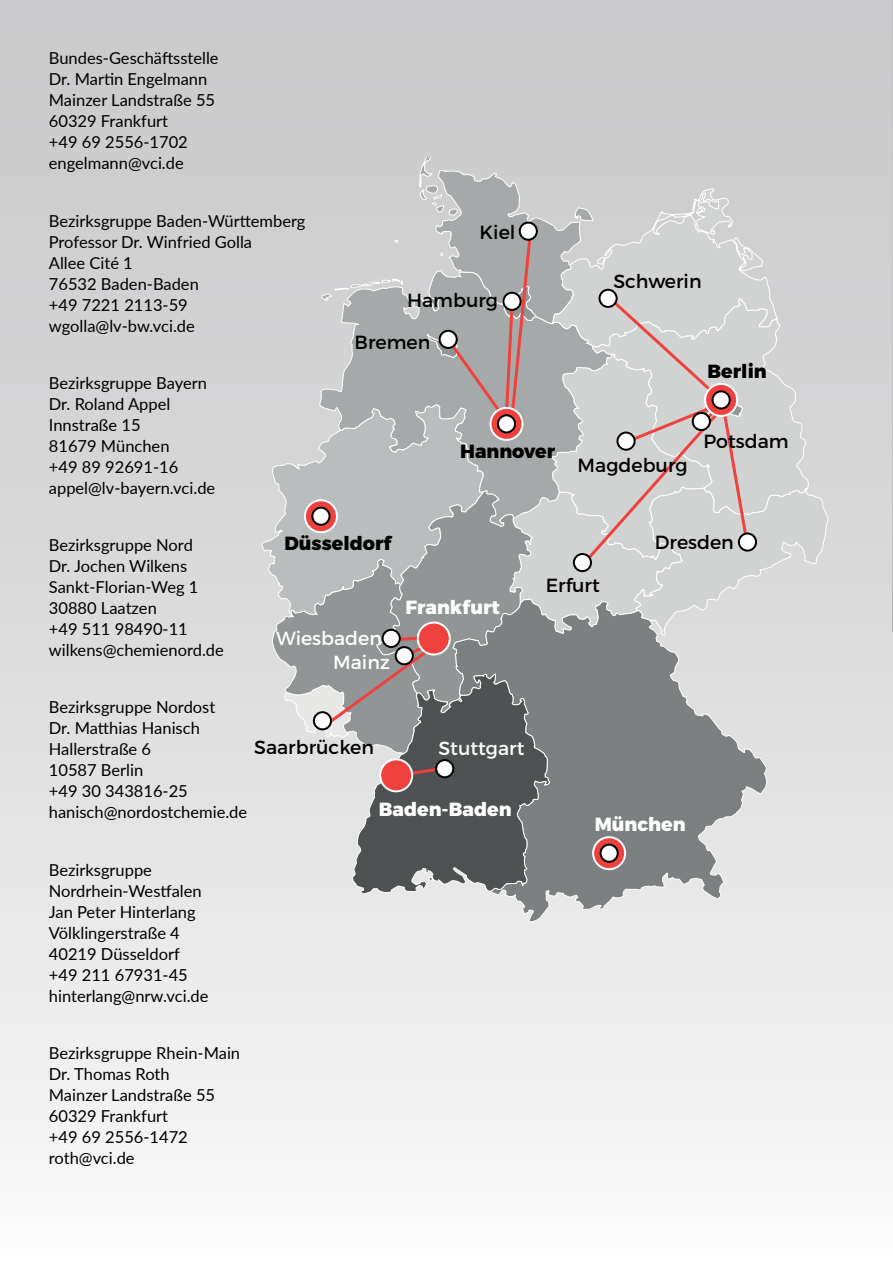
<style>
.page{position:relative;width:893px;height:1263px;background:#fff}
.page>*{position:absolute;margin:0;border:0;box-sizing:border-box;transform-origin:0 0}
.t1{font:19.05px "Trueno Rg";color:#000}
.t2{font:19.05px "Trueno Ex Bd";color:#fff}
.t3{font:19.05px "Trueno Ex Bd";color:#000}
.t4{font:19.05px/24.2px "Trueno Rg";color:#fff}
.t5{font:16.5px/21px "Lato";color:#000}
</style>
<div class="page">
<div style="left:0;top:0;width:893px;height:1263px;background:linear-gradient(to bottom,#c6c5c7,#f8f7f7)"></div>
<div style="left:261px;top:403px;width:10px;height:215px;background:#d8d8d9"></div>
<svg style="left:452px;top:895px;width:316px;height:27px;background:#dedddd"></svg>
<svg style="left:271px;top:157px;width:557px;height:738px;background:#b6b5b5"></svg>
<img style="left:892px;top:0;width:1px;height:631px">
<p class="t5" style="left:49px;top:47px;width:171px">Bundes-Geschäftsstelle<br>Dr. Martin Engelmann<br>Mainzer Landstraße 55<br>60329 Frankfurt<br>+49 69 2556-1702 engelmann@vci.de</p>
<p class="t5" style="left:49px;top:209px;width:258px">Bezirksgruppe Baden-Württemberg<br>Professor Dr. Winfried Golla<br>Allee Cité 1<br>76532 Baden-Baden<br>+49 7221 2113-59 wgolla@lv-bw.vci.de</p>
<p class="t5" style="left:49px;top:372px;width:168px">Bezirksgruppe Bayern<br>Dr. Roland Appel<br>Innstraße 15<br>81679 München<br>+49 89 92691-16 appel@lv-bayern.vci.de</p>
<p class="t1" style="left:480px;top:221px;width:37px">Kiel</p>
<p class="t1" style="left:407px;top:288px;width:92px">Hamburg</p>
<p class="t1" style="left:355px;top:331px;width:77px">Bremen</p>
<p class="t3" style="left:460px;top:439px;width:97px">Hannover</p>
<p class="t1" style="left:613px;top:269px;width:90px">Schwerin</p>
<p class="t3" style="left:708px;top:360px;width:61px">Berlin</p>
<p class="t1" style="left:578px;top:454px;width:111px">Magdeburg</p>
<p class="t1" style="left:703px;top:430px;width:87px">Potsdam</p>
<p class="t5" style="left:49px;top:534px;width:176px">Bezirksgruppe Nord<br>Dr. Jochen Wilkens<br>Sankt-Florian-Weg 1<br>30880 Laatzen<br>+49 511 98490-11 wilkens@chemienord.de</p>
<p class="t3" style="left:284px;top:531px;width:108px">Düsseldorf</p>
<p class="t4" style="left:333px;top:626px;width:58px;text-indent:-57px">Wiesbaden<br>Mainz</p>
<p class="t2" style="left:405px;top:596px;width:96px">Frankfurt</p>
<p class="t5" style="left:49px;top:696px;width:200px">Bezirksgruppe Nordost<br>Dr. Matthias Hanisch<br>Hallerstraße 6<br>10587 Berlin<br>+49 30 343816-25 hanisch@nordostchemie.de</p>
<p class="t1" style="left:254px;top:735px;width:121px">Saarbrücken</p>
<p class="t4" style="left:438px;top:736px;width:87px">Stuttgart</p>
<p class="t2" style="left:379px;top:797px;width:134px">Baden-Baden</p>
<p class="t5" style="left:49px;top:858px;width:161px">Bezirksgruppe<br>Nordrhein-Westfalen<br>Jan Peter Hinterlang<br>Völklingerstraße 4<br>40219 Düsseldorf +49 211 67931-45 hinterlang@nrw.vci.de</p>
<p class="t5" style="left:49px;top:1042px;width:193px">Bezirksgruppe Rhein-Main<br>Dr. Thomas Roth<br>Mainzer Landstraße 55<br>60329 Frankfurt<br>+49 69 2556-1472 roth@vci.de</p>
<p class="t1" style="left:546px;top:574px;width:56px">Erfurt</p>
<p class="t1" style="left:655px;top:530px;width:81px">Dresden</p>
<p class="t2" style="left:595px;top:812px;width:92px">München</p>
</div>
